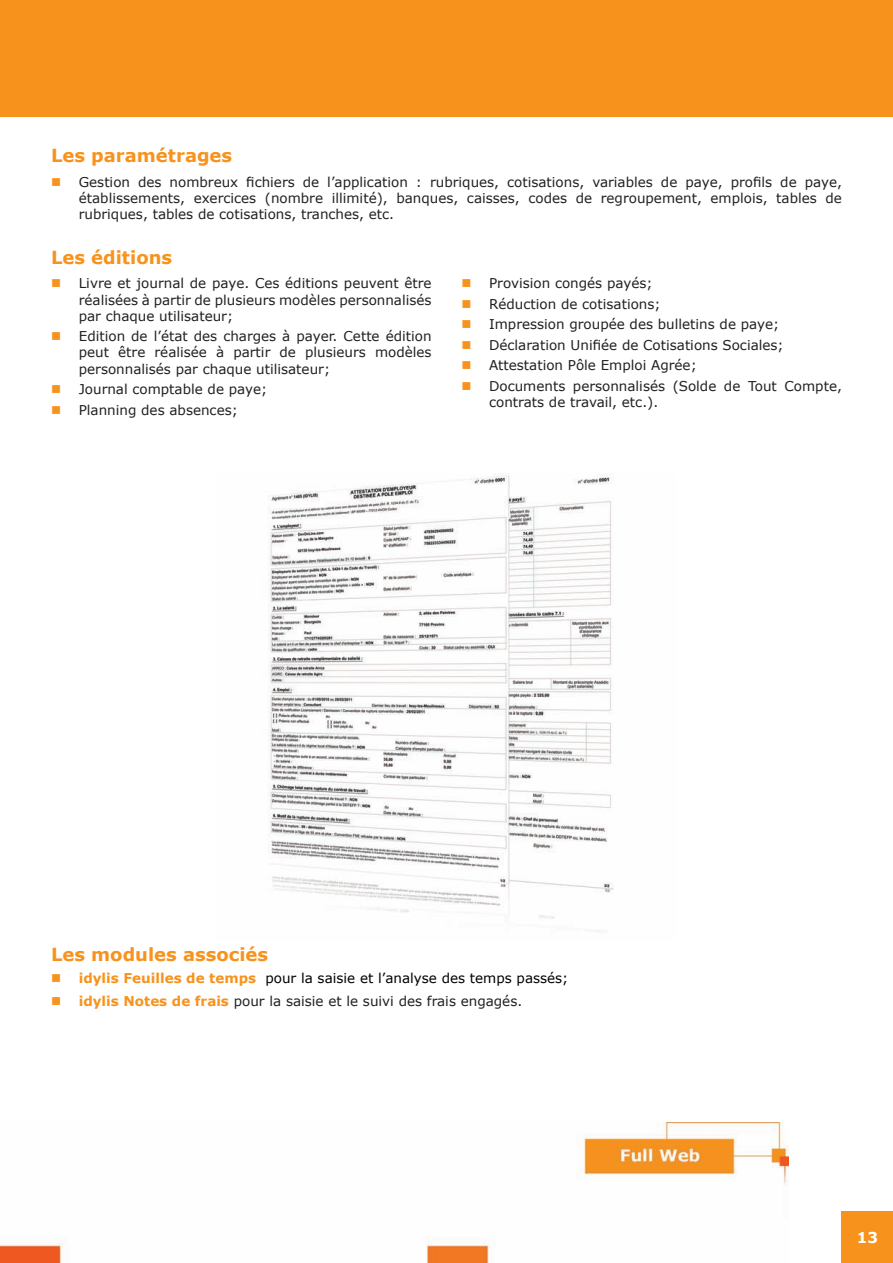
<style>
.page{position:relative;width:893px;height:1263px;background:#fff}
.page>*{position:absolute;margin:0;border:0;box-sizing:border-box;transform-origin:0 0}
.t1{font:700 18px "Verdana";color:#f7931d}
.t2{font:700 15px "Verdana";color:#fff}
.t3{font:13.5px/16.2px "Verdana";color:#231f20;text-align:justify}
.t4{font:13.5px "Verdana";color:#000}
.s1{color:#f7931d}
.s2{font-weight:700;color:#f7931d}
</style>
<div class="page">
<div style="left:842px;top:1212px;width:51px;height:51px;background:#f7931d"></div>
<div style="left:0;top:0;width:893px;height:116px;background:#f7931d"></div>
<img style="left:0;top:1122px;width:789px;height:141px">
<img style="left:268px;top:473px;width:346px;height:449px">
<h1 class="t1" style="left:51px;top:143px;width:183px">Les paramétrages</h1>
<p class="t3" style="left:79px;top:174px;width:765px;text-indent:-28px"><span class="s1">■</span> Gestion des nombreux fichiers de l’application : rubriques, cotisations, variables de paye, profils de paye, établissements, exercices (nombre illimité), banques, caisses, codes de regroupement, emplois, tables de rubriques, tables de cotisations, tranches, etc.</p>
<h1 class="t1" style="left:51px;top:245px;width:123px">Les éditions</h1>
<p class="t3" style="left:79px;top:275px;width:354px;text-indent:-28px"><span class="s1">■</span> Livre et journal de paye. Ces éditions peuvent être réalisées à partir de plusieurs modèles personnalisés par chaque utilisateur;</p>
<p class="t3" style="left:79px;top:328px;width:354px;text-indent:-28px"><span class="s1">■</span> Edition de l’état des charges à payer. Cette édition peut être réalisée à partir de plusieurs modèles personnalisés par chaque utilisateur;</p>
<p class="t3" style="left:51px;top:381px;width:218px"><span class="s1">■</span> Journal comptable de paye;</p>
<p class="t3" style="left:51px;top:401px;width:188px"><span class="s1">■</span> Planning des absences;</p>
<p class="t3" style="left:461px;top:275px;width:193px"><span class="s1">■</span> Provision congés payés;</p>
<p class="t3" style="left:461px;top:296px;width:201px"><span class="s1">■</span> Réduction de cotisations;</p>
<p class="t3" style="left:461px;top:316px;width:319px"><span class="s1">■</span> Impression groupée des bulletins de paye;</p>
<p class="t3" style="left:461px;top:337px;width:324px"><span class="s1">■</span> Déclaration Unifiée de Cotisations Sociales;</p>
<p class="t3" style="left:461px;top:357px;width:237px"><span class="s1">■</span> Attestation Pôle Emploi Agrée;</p>
<p class="t3" style="left:489px;top:377px;width:354px;text-indent:-28px"><span class="s1">■</span> Documents personnalisés (Solde de Tout Compte, contrats de travail, etc.).</p>
<h1 class="t1" style="left:51px;top:941px;width:219px">Les modules associés</h1>
<p class="t4" style="left:51px;top:969px;width:519px"><span class="s1">■</span> <span class="s2">idylis Feuilles de temps</span> pour la saisie et l’analyse des temps passés;</p>
<p class="t3" style="left:51px;top:993px;width:473px"><span class="s1">■</span> <span class="s2">idylis Notes de frais</span> pour la saisie et le suivi des frais engagés.</p>
<p class="t2" style="left:857px;top:1227px;width:23px">13</p>
</div>
